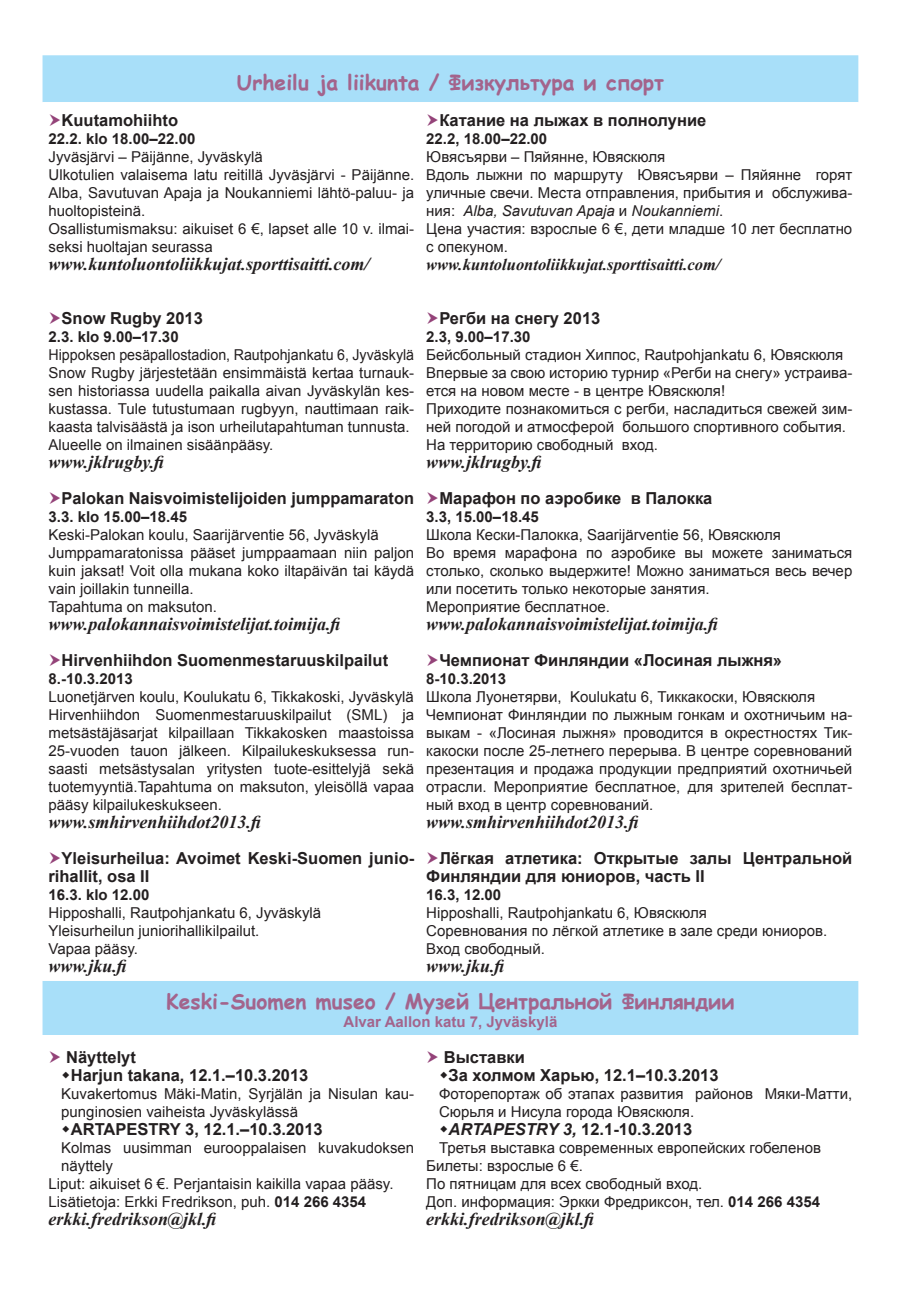
<style>
.page{position:relative;width:906px;height:1289px;background:#fff}
.page>*{position:absolute;margin:0;border:0;box-sizing:border-box;transform-origin:0 0}
.t1{font:700 21px "Comic Sans MS";color:#a3648c}
.t2{font:italic 700 18px "Times New Roman";color:#231f20}
.t3{font:700 16.5px/18px "Arial";color:#231f20}
.t4{font:italic 700 16.5px "Times New Roman";color:#231f20}
.t5{font:15px/18px "Arial";color:#231f20}
.t6{font:15px/18px "Arial";color:#231f20;scale:.95 1}
.t7{font:700 15px "Arial";color:#231f20}
.t8{font:700 15px "Arial";color:#a3648c}
.s1{font-style:italic}
.s2{font-weight:700}
</style>
<div class="page">
<div style="left:43px;top:55px;width:815px;height:47px;background:#a8dff9"></div>
<div style="left:43px;top:981px;width:815px;height:54px;background:#a8dff9"></div>
<h1 class="t1" style="left:237px;top:67px;width:428px">Urheilu ja liikunta / Физкультура и спорт</h1>
<p class="t3" style="left:62px;top:112px;width:118px">Kuutamohiihto</p>
<p class="t7" style="left:49px;top:129px;width:148px">22.2. klo 18.00–22.00</p>
<p class="t5" style="left:49px;top:148px;width:367px">Jyväsjärvi – Päijänne, Jyväskylä<br>Ulkotulien valaisema latu reitillä Jyväsjärvi - Päijänne.<br>Alba, Savutuvan Apaja ja Noukanniemi lähtö-paluu- ja huoltopisteinä.<br>Osallistumismaksu: aikuiset 6 €, lapset alle 10 v. ilmai&shy;seksi huoltajan seurassa</p>
<p class="t2" style="left:49px;top:251px;width:322px">www.kuntoluontoliikkujat.sporttisaitti.com/</p>
<p class="t3" style="left:439px;top:112px;width:268px">Катание на лыжах в полнолуние</p>
<p class="t7" style="left:426px;top:129px;width:122px">22.2, 18.00–22.00</p>
<p class="t5" style="left:426px;top:148px;width:427px">Ювясъярви – Пяйянне, Ювяскюля<br>Вдоль лыжни по маршруту Ювясъярви – Пяйянне горят уличные свечи. Места отправления, прибытия и обслужива&shy;ния: <span class="s1">Alba, Savutuvan Apaja</span> и <span class="s1">Noukanniemi</span>.<br>Цена участия: взрослые 6 €, дети младше 10 лет бесплатно с опекуном.</p>
<p class="t4" style="left:426px;top:253px;width:296px">www.kuntoluontoliikkujat.sporttisaitti.com/</p>
<p class="t3" style="left:62px;top:310px;width:143px">Snow Rugby 2013</p>
<p class="t7" style="left:49px;top:327px;width:132px">2.3. klo 9.00–17.30</p>
<p class="t6" style="left:49px;top:346px;width:386px">Hippoksen pesäpallostadion, Rautpohjankatu 6, Jyväskylä Snow Rugby järjestetään ensimmäistä kertaa turnauk&shy;sen historiassa uudella paikalla aivan Jyväskylän kes&shy;kustassa. Tule tutustumaan rugbyyn, nauttimaan raik&shy;kaasta talvisäästä ja ison urheilutapahtuman tunnusta.<br>Alueelle on ilmainen sisäänpääsy.</p>
<p class="t2" style="left:49px;top:449px;width:120px">www.jklrugby.fi</p>
<p class="t3" style="left:62px;top:490px;width:354px">Palokan Naisvoimistelijoiden jumppamaraton</p>
<p class="t7" style="left:49px;top:507px;width:140px">3.3. klo 15.00–18.45</p>
<p class="t5" style="left:49px;top:526px;width:367px">Keski-Palokan koulu, Saarijärventie 56, Jyväskylä Jumppamaratonissa pääset jumppaamaan niin paljon kuin jaksat! Voit olla mukana koko iltapäivän tai käydä vain joillakin tunneilla.<br>Tapahtuma on maksuton.</p>
<p class="t2" style="left:49px;top:611px;width:297px">www.palokannaisvoimistelijat.toimija.fi</p>
<p class="t3" style="left:62px;top:652px;width:328px">Hirvenhiihdon Suomenmestaruuskilpailut</p>
<p class="t7" style="left:49px;top:669px;width:86px">8.-10.3.2013</p>
<p class="t5" style="left:49px;top:688px;width:367px;text-align:justify">Luonetjärven koulu, Koulukatu 6, Tikkakoski, Jyväskylä Hirvenhiihdon Suomenmestaruuskilpailut (SML) ja metsästäjäsarjat kilpaillaan Tikkakosken maastoissa 25-vuoden tauon jälkeen. Kilpailukeskuksessa run&shy;saasti metsästysalan yritysten tuote-esittelyjä sekä tuotemyyntiä.Tapahtuma on maksuton, yleisöllä vapaa pääsy kilpailukeskukseen.</p>
<p class="t2" style="left:49px;top:809px;width:217px">www.smhirvenhiihdot2013.fi</p>
<p class="t3" style="left:439px;top:310px;width:162px">Регби на снегу 2013</p>
<p class="t7" style="left:426px;top:327px;width:106px">2.3, 9.00–17.30</p>
<p class="t5" style="left:426px;top:346px;width:427px">Бейсбольный стадион Хиппос, Rautpohjankatu 6, Ювяскюля Впервые за свою историю турнир «Регби на снегу» устраива&shy;ется на новом месте - в центре Ювяскюля!<br>Приходите познакомиться с регби, насладиться свежей зим&shy;ней погодой и атмосферой большого спортивного события.<br>На территорию свободный вход.</p>
<p class="t2" style="left:426px;top:449px;width:120px">www.jklrugby.fi</p>
<p class="t3" style="left:439px;top:490px;width:275px">Марафон по аэробике в Палокка</p>
<p class="t7" style="left:426px;top:507px;width:114px">3.3, 15.00–18.45</p>
<p class="t5" style="left:426px;top:526px;width:427px">Школа Кески-Палокка, Saarijärventie 56, Ювяскюля<br>Во время марафона по аэробике вы можете заниматься столько, сколько выдержите! Можно заниматься весь вечер или посетить только некоторые занятия.<br>Мероприятие бесплатное.</p>
<p class="t2" style="left:426px;top:611px;width:297px">www.palokannaisvoimistelijat.toimija.fi</p>
<p class="t3" style="left:439px;top:652px;width:344px">Чемпионат Финляндии «Лосиная лыжня»</p>
<p class="t7" style="left:426px;top:669px;width:82px">8-10.3.2013</p>
<p class="t5" style="left:426px;top:688px;width:427px">Школа Луонетярви, Koulukatu 6, Тиккакоски, Ювяскюля Чемпионат Финляндии по лыжным гонкам и охотничьим на&shy;выкам - «Лосиная лыжня» проводится в окрестностях Тик&shy;какоски после 25-летнего перерыва. В центре соревнований презентация и продажа продукции предприятий охотничьей отрасли. Мероприятие бесплатное, для зрителей бесплат&shy;ный вход в центр соревнований.</p>
<p class="t2" style="left:426px;top:809px;width:217px">www.smhirvenhiihdot2013.fi</p>
<p class="t3" style="left:426px;top:850px;width:427px;text-indent:13px">Лёгкая атлетика: Открытые залы Центральной<br>Финляндии для юниоров, часть II</p>
<p class="t7" style="left:426px;top:885px;width:77px">16.3, 12.00</p>
<p class="t5" style="left:426px;top:904px;width:402px">Hipposhalli, Rautpohjankatu 6, Ювяскюля<br>Соревнования по лёгкой атлетике в зале среди юниоров.<br>Вход свободный.</p>
<p class="t2" style="left:426px;top:953px;width:83px">www.jku.fi</p>
<h1 class="t1" style="left:166px;top:985px;width:570px">Keski-Suomen museo / Музей Центральной Финляндии</h1>
<p class="t8" style="left:343px;top:1011px;width:215px">Alvar Aallon katu 7, Jyväskylä</p>
<p class="t3" style="left:66px;top:1048px;width:244px">Näyttelyt<br>Harjun takana, 12.1.–10.3.2013</p>
<p class="t5" style="left:61px;top:1084px;width:354px">Kuvakertomus Mäki-Matin, Syrjälän ja Nisulan kau&shy;punginosien vaiheista Jyväskylässä</p>
<p class="t3" style="left:71px;top:1120px;width:253px">ARTAPESTRY 3, 12.1.–10.3.2013</p>
<p class="t5" style="left:61px;top:1138px;width:354px">Kolmas uusimman eurooppalaisen kuvakudoksen</p>
<p class="t5" style="left:61px;top:1156px;width:53px">näyttely</p>
<p class="t5" style="left:49px;top:1174px;width:346px">Liput: aikuiset 6 €. Perjantaisin kaikilla vapaa pääsy.</p>
<p class="t5" style="left:49px;top:1192px;width:319px">Lisätietoja: Erkki Fredrikson, puh. <span class="s2">014 266 4354</span></p>
<p class="t2" style="left:49px;top:1205px;width:173px">erkki.fredrikson@jkl.fi</p>
<p class="t3" style="left:49px;top:850px;width:367px;text-indent:13px">Yleisurheilua: Avoimet Keski-Suomen junio&shy;rihallit, osa II</p>
<p class="t7" style="left:49px;top:885px;width:102px">16.3. klo 12.00</p>
<p class="t5" style="left:49px;top:904px;width:274px">Hipposhalli, Rautpohjankatu 6, Jyväskylä<br>Yleisurheilun juniorihallikilpailut.<br>Vapaa pääsy.</p>
<p class="t2" style="left:49px;top:953px;width:83px">www.jku.fi</p>
<p class="t3" style="left:444px;top:1048px;width:276px">Выставки<br>За холмом Харью, 12.1–10.3.2013</p>
<p class="t5" style="left:439px;top:1084px;width:415px">Фоторепортаж об этапах развития районов Мяки-Матти,<br>Сюрьля и Нисула города Ювяскюля.</p>
<p class="t3" style="left:448px;top:1120px;width:245px"><span class="s1">ARTAPESTRY 3,</span> 12.1-10.3.2013</p>
<p class="t5" style="left:426px;top:1138px;width:396px;text-indent:13px">Третья выставка современных европейских гобеленов Билеты: взрослые 6 €.<br>По пятницам для всех свободный вход.<br>Доп. информация: Эркки Фредриксон, тел. <span class="s2">014 266 4354</span></p>
<p class="t2" style="left:426px;top:1205px;width:173px">erkki.fredrikson@jkl.fi</p>
</div>
